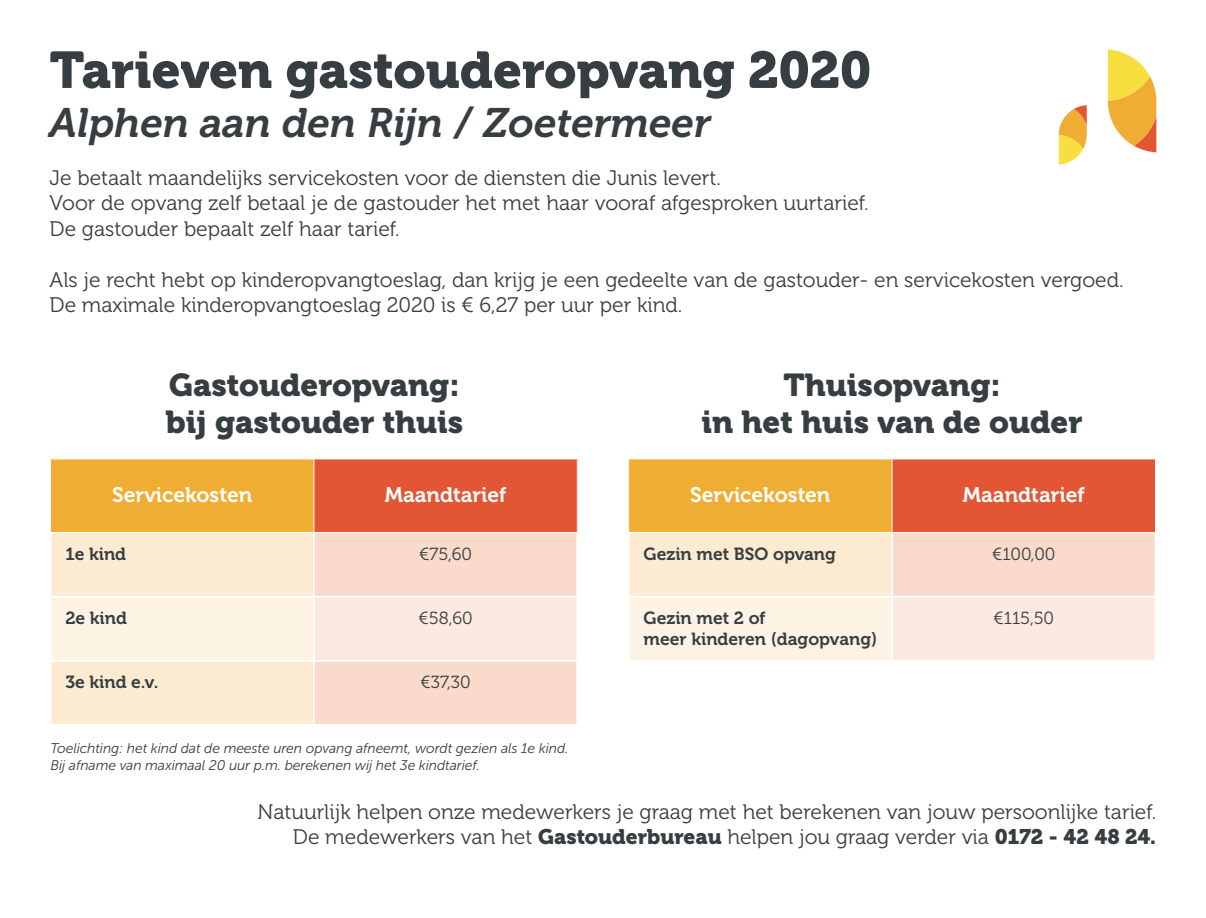
<style>
.page{position:relative;width:1206px;height:918px;background:#fff}
.page>*{position:absolute;margin:0;border:0;box-sizing:border-box;transform-origin:0 0}
.t1{font:51.27px "Museo 900";color:#373e42}
.t2{font:italic 40.95px "Museo 700";color:#373e42}
.t3{font:31.5px/37.8px "Museo 900";color:#373e42}
.t4{font:21px/25.2px "Museo 300";color:#373e42}
.t5{font:21px "Museo 700";color:#fff}
.t6{font:17.5px/21px "Museo 700";color:#373e42}
.t7{font:17.5px "Museo 300";letter-spacing:-.005em;color:#373e42}
.t8{font:italic 14px/16.8px "Museo Sans 300";letter-spacing:-.01em;color:#373e42}
.s1{font-family:"Museo 900"}
</style>
<div class="page">
<div style="left:50px;top:459px;width:264px;height:73px;background:#f0ad33"></div>
<div style="left:314px;top:459px;width:263px;height:73px;background:#e35634"></div>
<div style="left:51px;top:533px;width:262px;height:191px;background:#fcebd1"></div>
<div style="left:315px;top:533px;width:261px;height:191px;background:#fadaca"></div>
<div style="left:50px;top:596px;width:264px;height:65px;background:#fdf3e4"></div>
<div style="left:314px;top:596px;width:263px;height:65px;background:#fce9df"></div>
<hr style="left:314px;top:596px;width:264px;height:1px;background:#fff">
<hr style="left:576px;top:597px;width:2px;height:63px;background:#fff">
<hr style="left:314px;top:660px;width:264px;height:1px;background:#fff">
<hr style="left:50px;top:596px;width:264px;height:1px;background:#fff">
<hr style="left:50px;top:597px;width:1px;height:63px;background:#fff">
<hr style="left:313px;top:597px;width:2px;height:63px;background:#fff">
<hr style="left:50px;top:660px;width:264px;height:1px;background:#fff">
<hr style="left:50px;top:459px;width:1px;height:73px;background:#fff">
<hr style="left:313px;top:459px;width:1px;height:73px;background:#fff">
<svg style="left:1107px;top:50px;width:49px;height:102px"></svg>
<svg style="left:1058px;top:105px;width:28px;height:59px"></svg>
<div style="left:628px;top:459px;width:264px;height:73px;background:#f0ad33"></div>
<div style="left:892px;top:459px;width:263px;height:73px;background:#e35634"></div>
<div style="left:628px;top:532px;width:264px;height:64px;background:#fcebd1"></div>
<div style="left:892px;top:532px;width:263px;height:64px;background:#fadaca"></div>
<div style="left:628px;top:596px;width:264px;height:65px;background:#fdf3e4"></div>
<div style="left:892px;top:596px;width:263px;height:65px;background:#fce9df"></div>
<hr style="left:628px;top:533px;width:1px;height:63px;background:#fff">
<hr style="left:891px;top:533px;width:2px;height:63px;background:#fff">
<hr style="left:1154px;top:533px;width:2px;height:63px;background:#fff">
<hr style="left:628px;top:596px;width:264px;height:1px;background:#fff">
<hr style="left:628px;top:597px;width:1px;height:63px;background:#fff">
<hr style="left:892px;top:596px;width:264px;height:1px;background:#fff">
<hr style="left:891px;top:597px;width:2px;height:63px;background:#fff">
<hr style="left:1154px;top:597px;width:2px;height:63px;background:#fff">
<hr style="left:628px;top:660px;width:264px;height:1px;background:#fff">
<hr style="left:892px;top:660px;width:264px;height:1px;background:#fff">
<hr style="left:628px;top:459px;width:1px;height:73px;background:#fff">
<hr style="left:891px;top:459px;width:1px;height:73px;background:#fff">
<hr style="left:628px;top:532px;width:264px;height:1px;background:#fff">
<hr style="left:892px;top:532px;width:263px;height:1px;background:#fff">
<h1 class="t1" style="left:50px;top:41px;width:823px">Tarieven gastouderopvang 2020</h1>
<h2 class="t2" style="left:50px;top:100px;width:662px">Alphen aan den Rijn / Zoetermeer</h2>
<p class="t4" style="left:50px;top:166px;width:820px">Je betaalt maandelijks servicekosten voor de diensten die Junis levert.<br>Voor de opvang zelf betaal je de gastouder het met haar vooraf afgesproken uurtarief.<br>De gastouder bepaalt zelf haar tarief.</p>
<p class="t4" style="left:50px;top:268px;width:1075px">Als je recht hebt op kinderopvangtoeslag, dan krijg je een gedeelte van de gastouder- en servicekosten vergoed.<br>De maximale kinderopvangtoeslag 2020 is € 6,27 per uur per kind.</p>
<h3 class="t3" style="left:165px;top:366px;width:299px">Gastouderopvang: bij gastouder thuis</h3>
<p class="t5" style="left:112px;top:483px;width:142px">Servicekosten</p>
<p class="t5" style="left:385px;top:483px;width:123px">Maandtarief</p>
<p class="t6" style="left:65px;top:543px;width:62px">1e kind</p>
<p class="t7" style="left:419px;top:544px;width:54px">€75,60</p>
<p class="t6" style="left:65px;top:607px;width:63px">2e kind</p>
<p class="t7" style="left:418px;top:608px;width:56px">€58,60</p>
<p class="t6" style="left:65px;top:671px;width:94px">3e kind e.v.</p>
<p class="t7" style="left:420px;top:672px;width:51px">€37,30</p>
<p class="t8" style="left:50px;top:740px;width:519px">Toelichting: het kind dat de meeste uren opvang afneemt, wordt gezien als 1e kind.<br>Bij afname van maximaal 20 uur p.m. berekenen wij het 3e kindtarief.</p>
<h3 class="t3" style="left:701px;top:366px;width:382px;text-align:center">Thuisopvang:<br>in het huis van de ouder</h3>
<p class="t5" style="left:690px;top:483px;width:142px">Servicekosten</p>
<p class="t5" style="left:962px;top:483px;width:123px">Maandtarief</p>
<p class="t6" style="left:643px;top:543px;width:194px">Gezin met BSO opvang</p>
<p class="t7" style="left:992px;top:544px;width:65px">€100,00</p>
<p class="t6" style="left:643px;top:607px;width:235px">Gezin met 2 of<br>meer kinderen (dagopvang)</p>
<p class="t7" style="left:993px;top:608px;width:62px">€115,50</p>
<p class="t4" style="left:258px;top:800px;width:900px;text-align:right">Natuurlijk helpen onze medewerkers je graag met het berekenen van jouw persoonlijke tarief.<br>De medewerkers van het <span class="s1">Gastouderbureau</span> helpen jou graag verder via <span class="s1">0172 - 42 48 24.</span></p>
</div>
